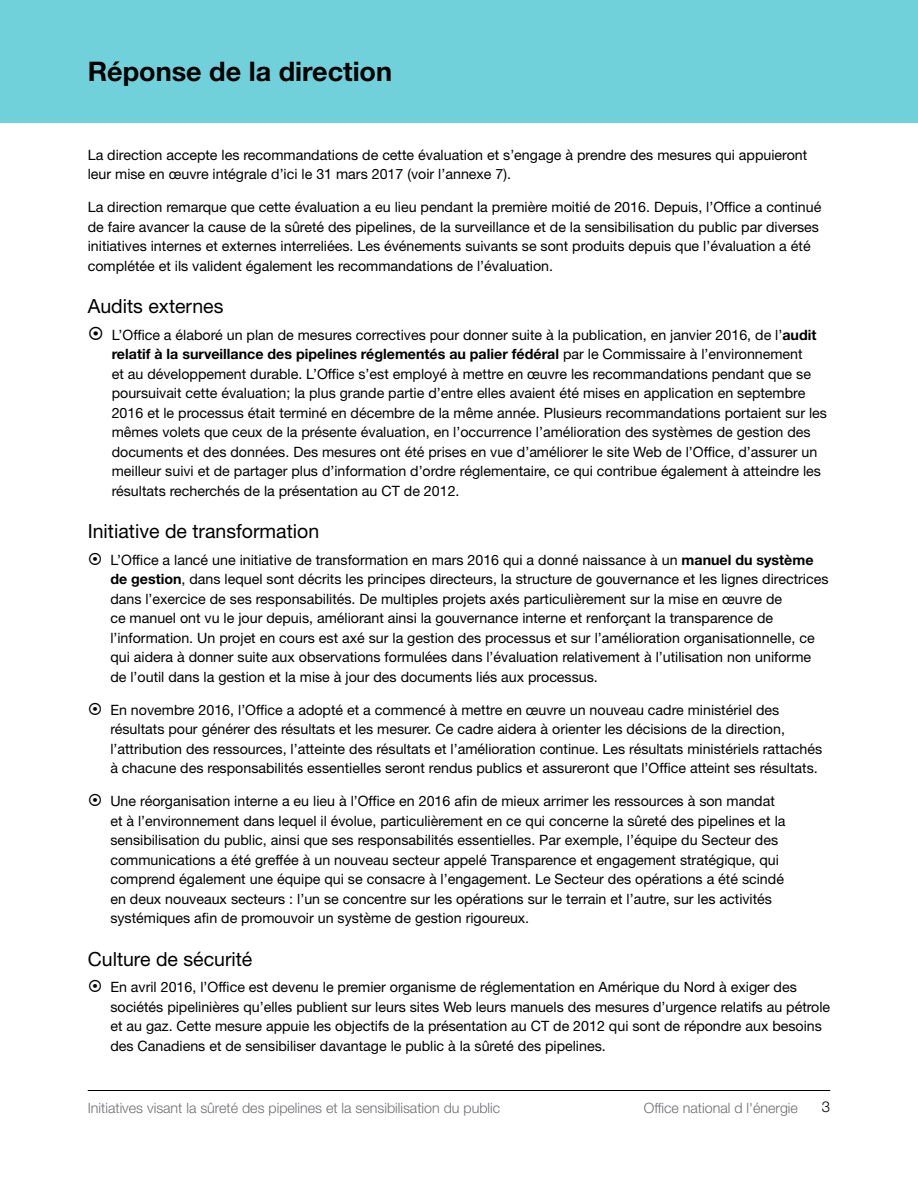
<style>
.page{position:relative;width:918px;height:1188px;background:#fff}
.page>*{position:absolute;margin:0;border:0;box-sizing:border-box;transform-origin:0 0}
.t1{font:700 27px "Helvetica Neue LT Std";color:#000}
.t2{font:19.5px "Helvetica Neue LT Std";color:#000}
.t3{font:300 15px "Helvetica Neue LT Std";color:#000}
.t4{font:14.25px/19.5px "Helvetica Neue LT Std";color:#000}
.t5{font:300 14.25px "Helvetica Neue LT Std";color:#6d6e71}
.s1{font-weight:700}
</style>
<div class="page">
<hr style="left:88px;top:1090px;width:742px;height:1px;background:#000">
<div style="left:0;top:0;width:918px;height:122px;background:#70d1da"></div>
<h1 class="t1" style="left:88px;top:54px;width:306px">Réponse de la direction</h1>
<p class="t4" style="left:88px;top:145px;width:721px">La direction accepte les recommandations de cette évaluation et s’engage à prendre des mesures qui appuieront leur mise en œuvre intégrale d’ici le 31 mars 2017 (voir l’annexe 7).</p>
<p class="t4" style="left:88px;top:197px;width:735px">La direction remarque que cette évaluation a eu lieu pendant la première moitié de 2016. Depuis, l’Office a continué de faire avancer la cause de la sûreté des pipelines, de la surveillance et de la sensibilisation du public par diverses initiatives internes et externes interreliées. Les événements suivants se sont produits depuis que l’évaluation a été complétée et ils valident également les recommandations de l’évaluation.</p>
<h2 class="t2" style="left:88px;top:295px;width:137px">Audits externes</h2>
<p class="t4" style="left:112px;top:325px;width:717px">L’Office a élaboré un plan de mesures correctives pour donner suite à la publication, en janvier 2016, de l’<span class="s1">audit relatif à la surveillance des pipelines réglementés au palier fédéral</span> par le Commissaire à l’environnement<br>et au développement durable. L’Office s’est employé à mettre en œuvre les recommandations pendant que se poursuivait cette évaluation; la plus grande partie d’entre elles avaient été mises en application en septembre 2016 et le processus était terminé en décembre de la même année. Plusieurs recommandations portaient sur les mêmes volets que ceux de la présente évaluation, en l’occurrence l’amélioration des systèmes de gestion des documents et des données. Des mesures ont été prises en vue d’améliorer le site Web de l’Office, d’assurer un meilleur suivi et de partager plus d’information d’ordre réglementaire, ce qui contribue également à atteindre les résultats recherchés de la présentation au CT de 2012.</p>
<h2 class="t2" style="left:88px;top:520px;width:233px">Initiative de transformation</h2>
<p class="t4" style="left:110px;top:550px;width:720px">L’Office a lancé une initiative de transformation en mars 2016 qui a donné naissance à un <span class="s1">manuel du système de gestion</span>, dans lequel sont décrits les principes directeurs, la structure de gouvernance et les lignes directrices dans l’exercice de ses responsabilités. De multiples projets axés particulièrement sur la mise en œuvre de<br>ce manuel ont vu le jour depuis, améliorant ainsi la gouvernance interne et renforçant la transparence de l’information. Un projet en cours est axé sur la gestion des processus et sur l’amélioration organisationnelle, ce qui aidera à donner suite aux observations formulées dans l’évaluation relativement à l’utilisation non uniforme de l’outil dans la gestion et la mise à jour des documents liés aux processus.</p>
<p class="t4" style="left:110px;top:700px;width:713px">En novembre 2016, l’Office a adopté et a commencé à mettre en œuvre un nouveau cadre ministériel des résultats pour générer des résultats et les mesurer. Ce cadre aidera à orienter les décisions de la direction, l’attribution des ressources, l’atteinte des résultats et l’amélioration continue. Les résultats ministériels rattachés à chacune des responsabilités essentielles seront rendus publics et assureront que l’Office atteint ses résultats.</p>
<p class="t4" style="left:110px;top:791px;width:677px">Une réorganisation interne a eu lieu à l’Office en 2016 afin de mieux arrimer les ressources à son mandat et à l’environnement dans lequel il évolue, particulièrement en ce qui concerne la sûreté des pipelines et la sensibilisation du public, ainsi que ses responsabilités essentielles. Par exemple, l’équipe du Secteur des communications a été greffée à un nouveau secteur appelé Transparence et engagement stratégique, qui comprend également une équipe qui se consacre à l’engagement. Le Secteur des opérations a été scindé en deux nouveaux secteurs : l’un se concentre sur les opérations sur le terrain et l’autre, sur les activités systémiques afin de promouvoir un système de gestion rigoureux.</p>
<h2 class="t2" style="left:88px;top:947px;width:166px">Culture de sécurité</h2>
<p class="t4" style="left:110px;top:977px;width:721px">En avril 2016, l’Office est devenu le premier organisme de réglementation en Amérique du Nord à exiger des sociétés pipelinières qu’elles publient sur leurs sites Web leurs manuels des mesures d’urgence relatifs au pétrole et au gaz. Cette mesure appuie les objectifs de la présentation au CT de 2012 qui sont de répondre aux besoins des Canadiens et de sensibiliser davantage le public à la sûreté des pipelines.</p>
<p class="t5" style="left:88px;top:1099px;width:414px">Initiatives visant la sûreté des pipelines et la sensibilisation du public</p>
<p class="t5" style="left:644px;top:1099px;width:156px">Office national d l'énergie</p>
<p class="t3" style="left:822px;top:1097px;width:10px">3</p>
</div>
